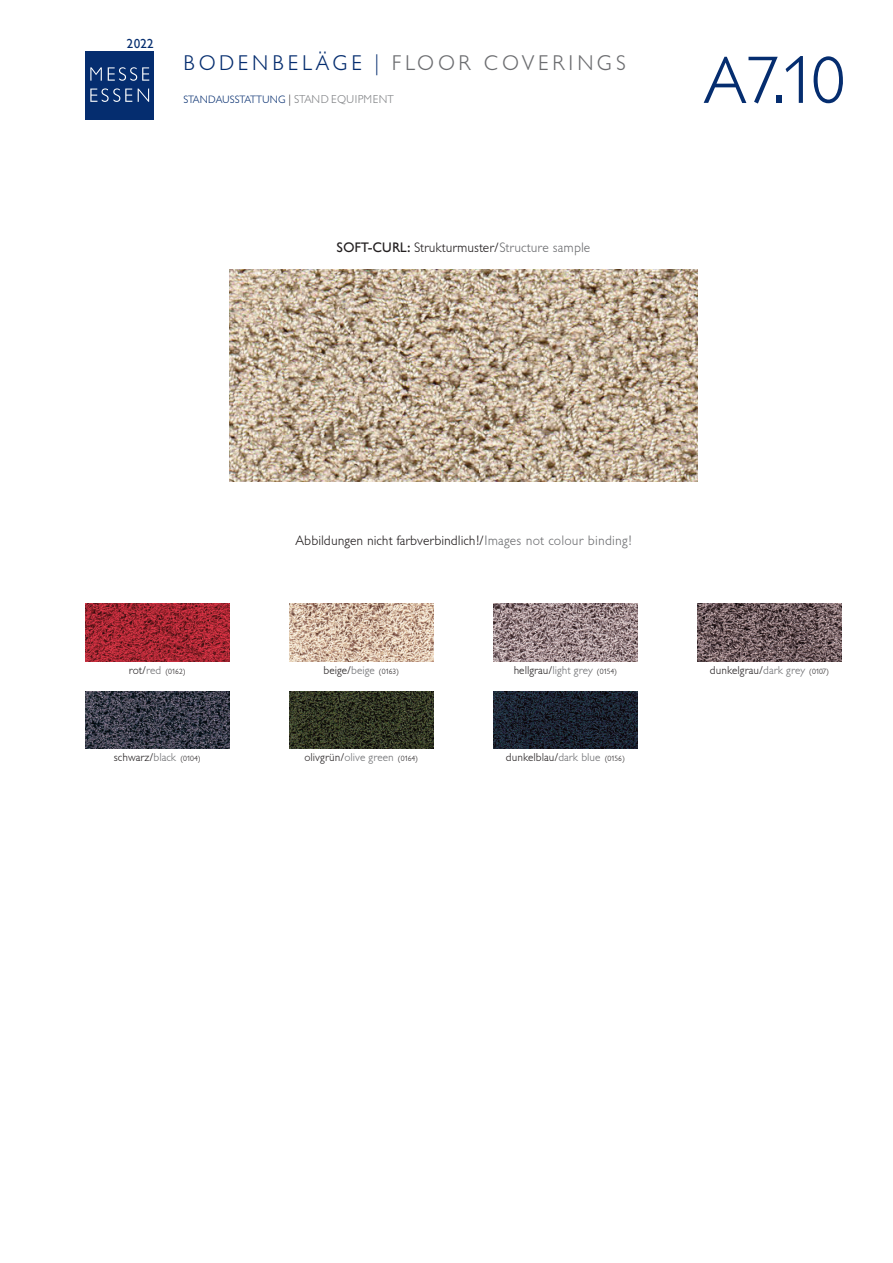
<style>
.page{position:relative;width:893px;height:1263px;background:#fff}
.page>*{position:absolute;margin:0;border:0;box-sizing:border-box;transform-origin:0 0}
.t1{font:300 66px "Gill Sans BQ";color:#052d6f}
.t2{font:300 21px "Gill Sans BQ";letter-spacing:.18em;color:#6c6d70}
.t3{font:300 13.5px "Gill Sans BQ";color:#231f20}
.t4{font:12.75px "Gill Sans BQ";color:#052d6f}
.t5{font:300 11.25px "Gill Sans BQ";color:#231f20}
.t6{font:300 11.25px "Gill Sans BQ";color:#6c6d70}
.t7{font:300 10.5px "Gill Sans BQ";color:#052d6f}
.t8{font:300 7.5px "Gill Sans BQ";color:#231f20}
.s1{color:#052d6f}
.s2{font-size:11.25px;color:#231f20}
.s3{font-size:11.25px;color:#808285}
.s4{font-weight:400}
.s5{color:#6c6d70}
.s6{font-size:11.25px}
.s7{font-size:11.25px;color:#6c6d70}
.s8{font-size:7.5px}
.s9{color:#231f20}
.s10{font-size:7.5px;color:#231f20}
</style>
<div class="page">
<div style="left:86px;top:51px;width:68px;height:68px;background:#052d6f"></div>
<svg style="left:90px;top:67px;width:59px;height:14px"></svg>
<svg style="left:90px;top:88px;width:59px;height:14px"></svg>
<img style="left:230px;top:269px;width:467px;height:213px">
<img style="left:289px;top:604px;width:145px;height:57px">
<img style="left:85px;top:604px;width:145px;height:57px">
<img style="left:493px;top:604px;width:145px;height:57px">
<img style="left:289px;top:691px;width:145px;height:57px">
<img style="left:697px;top:604px;width:145px;height:57px">
<img style="left:85px;top:691px;width:145px;height:57px">
<img style="left:493px;top:691px;width:145px;height:57px">
<p class="t4" style="left:127px;top:37px;width:28px">2022</p>
<h2 class="t2" style="left:184px;top:51px;width:444px"><span class="s1">BODENBELÄGE |</span> FLOOR COVERINGS</h2>
<p class="t7" style="left:184px;top:94px;width:212px">STANDAUSSTATTUNG <span class="s2">|</span> <span class="s3">STAND EQUIPMENT</span></p>
<p class="t3" style="left:337px;top:240px;width:255px"><span class="s4">SOFT-CURL:</span> Strukturmuster/<span class="s5">Structure sample</span></p>
<h1 class="t1" style="left:704px;top:44px;width:142px">A7.10</h1>
<p class="t8" style="left:129px;top:667px;width:59px"><span class="s6">rot/</span><span class="s7">red</span> (0162)</p>
<p class="t5" style="left:114px;top:751px;width:89px">schwarz/<span class="s5">black</span> <span class="s8">(0104)</span></p>
<p class="t3" style="left:296px;top:533px;width:337px">Abbildungen nicht farbverbindlich!/<span class="s5">Images not colour binding!</span></p>
<p class="t5" style="left:324px;top:663px;width:77px">beige/<span class="s5">beige</span> <span class="s8">(0163)</span></p>
<p class="t5" style="left:514px;top:663px;width:105px">hellgrau/<span class="s5">light grey</span> <span class="s8">(0154)</span></p>
<p class="t6" style="left:305px;top:751px;width:115px"><span class="s9">olivgrün/</span>olive green <span class="s10">(0164)</span></p>
<p class="t5" style="left:506px;top:751px;width:121px">dunkelblau/<span class="s5">dark blue</span> <span class="s8">(0156)</span></p>
<p class="t5" style="left:710px;top:663px;width:121px">dunkelgrau/<span class="s5">dark grey</span> <span class="s8">(0107)</span></p>
</div>
